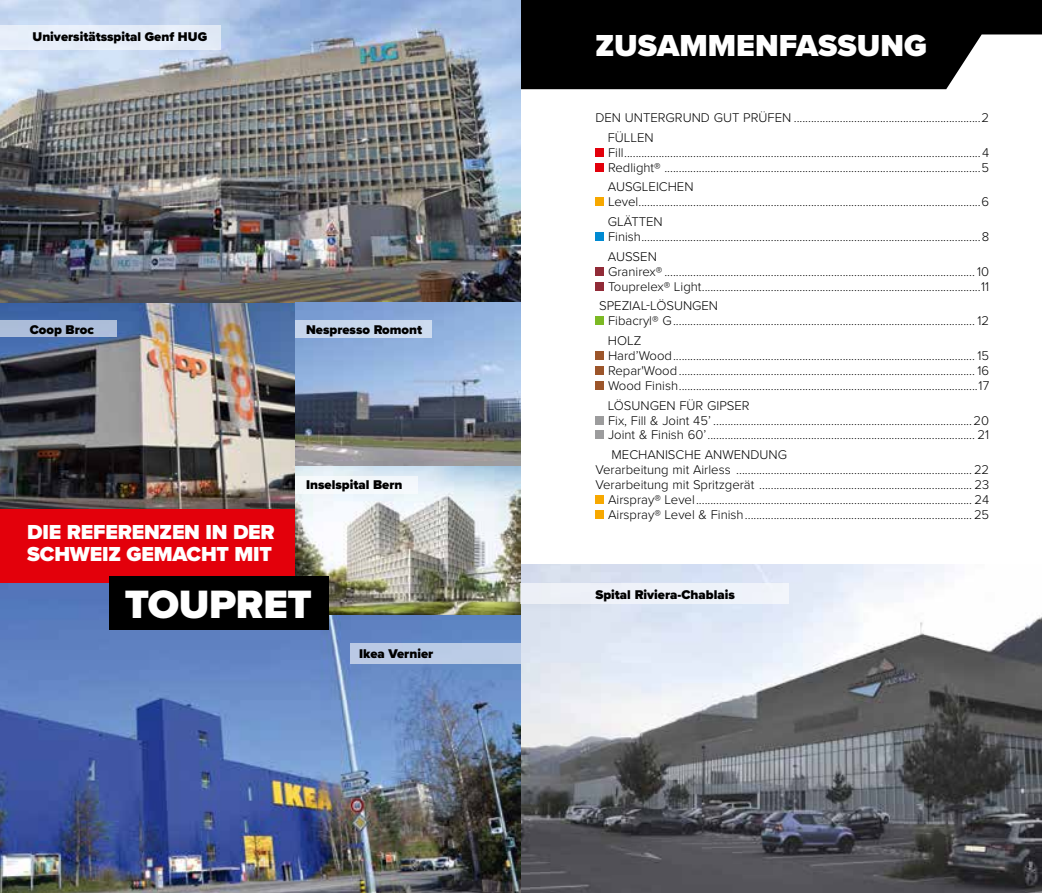
<style>
.page{position:relative;width:1042px;height:893px;background:#fff}
.page>*{position:absolute;margin:0;border:0;box-sizing:border-box;transform-origin:0 0}
.t1{font:900 40.95px "Proxima Nova";letter-spacing:-.01em;color:#fff}
.t2{font:900 31.5px "Proxima Nova";color:#fff}
.t3{font:900 21px/22.6px "Proxima Nova";letter-spacing:-.01em;color:#fff}
.t4{font:300 13.12px/14.9px "Proxima Nova";color:#000}
.t5{font:900 13.12px "Proxima Nova";color:#000}
</style>
<div class="page">
<img style="left:0;top:583px;width:521px;height:310px">
<img style="left:0;top:302px;width:295px;height:208px">
<div style="left:0;top:510px;width:333px;height:73px;background:#e3000b"></div>
<img style="left:0;top:0;width:521px;height:302px">
<div style="left:0;top:25px;width:221px;height:25px;background:#e6eef9"></div>
<div style="left:0;top:321px;width:117px;height:16px;background:#adbeda"></div>
<div style="left:350px;top:643px;width:171px;height:21px;background:#bbcce6"></div>
<img style="left:295px;top:466px;width:226px;height:149px">
<img style="left:295px;top:302px;width:226px;height:164px">
<div style="left:295px;top:321px;width:137px;height:17px;background:#c8d8ed"></div>
<div style="left:295px;top:476px;width:123px;height:17px;background:#f5f8fb"></div>
<div style="left:109px;top:576px;width:220px;height:53px;background:#000"></div>
<svg style="left:521px;top:0;width:521px;height:89px;background:#171717"></svg>
<div style="left:595px;top:148px;width:9px;height:9px;background:#e3000b"></div>
<div style="left:595px;top:163px;width:9px;height:9px;background:#e3000b"></div>
<div style="left:595px;top:197px;width:9px;height:9px;background:#f7a800"></div>
<div style="left:595px;top:232px;width:9px;height:9px;background:#008ad2"></div>
<div style="left:595px;top:267px;width:9px;height:9px;background:#912b37"></div>
<div style="left:595px;top:282px;width:9px;height:9px;background:#912b37"></div>
<div style="left:595px;top:316px;width:9px;height:9px;background:#7cb924"></div>
<div style="left:595px;top:351px;width:9px;height:9px;background:#9c552a"></div>
<div style="left:595px;top:366px;width:9px;height:9px;background:#9c552a"></div>
<div style="left:595px;top:381px;width:9px;height:9px;background:#9c552a"></div>
<div style="left:595px;top:416px;width:9px;height:8px;background:#9c9c9d"></div>
<div style="left:595px;top:430px;width:9px;height:9px;background:#9c9c9d"></div>
<div style="left:595px;top:495px;width:9px;height:9px;background:#f7a800"></div>
<div style="left:595px;top:510px;width:9px;height:9px;background:#f7a800"></div>
<img style="left:521px;top:564px;width:521px;height:329px">
<div style="left:520px;top:583px;width:269px;height:21px;background:#eef2f9"></div>
<p class="t5" style="left:32px;top:27px;width:176px">Universitätsspital Genf HUG</p>
<p class="t5" style="left:30px;top:319px;width:66px">Coop Broc</p>
<p class="t5" style="left:306px;top:320px;width:117px">Nespresso Romont</p>
<h3 class="t3" style="left:27px;top:520px;width:249px">DIE REFERENZEN IN DER<br>SCHWEIZ GEMACHT MIT</h3>
<p class="t5" style="left:306px;top:474px;width:98px">Inselspital Bern</p>
<h1 class="t1" style="left:125px;top:574px;width:188px">TOUPRET</h1>
<p class="t5" style="left:359px;top:644px;width:76px">Ikea Vernier</p>
<h2 class="t2" style="left:595px;top:22px;width:333px">ZUSAMMENFASSUNG</h2>
<p class="t4" style="left:608px;top:107px;width:383px;line-height:19.8px;text-indent:-12px">DEN UNTERGRUND GUT PRÜFEN .................................................................2<br>FÜLLEN</p>
<p class="t4" style="left:608px;top:144px;width:383px">Fill............................................................................................................................4<br>Redlight® ..............................................................................................................5</p>
<p class="t4" style="left:608px;top:179px;width:383px">AUSGLEICHEN<br>Level.......................................................................................................................6</p>
<p class="t4" style="left:608px;top:214px;width:383px">GLÄTTEN<br>Finish......................................................................................................................8</p>
<p class="t4" style="left:608px;top:248px;width:383px">AUSSEN<br>Granirex® ............................................................................................................ 10<br>Touprelex® Light.................................................................................................11</p>
<p class="t4" style="left:608px;top:298px;width:383px;text-indent:-9px">SPEZIAL-LÖSUNGEN<br>Fibacryl® G......................................................................................................... 12</p>
<p class="t4" style="left:608px;top:333px;width:383px">HOLZ Hard’Wood......................................................................................................... 15<br>Repar'Wood....................................................................................................... 16<br>Wood Finish........................................................................................................17</p>
<p class="t4" style="left:608px;top:397px;width:383px">LÖSUNGEN FÜR GIPSER<br>Fix, Fill &amp; Joint 45’ ..........................................................................................20<br>Joint &amp; Finish 60’............................................................................................. 21</p>
<p class="t4" style="left:611px;top:447px;width:177px">MECHANISCHE ANWENDUNG</p>
<p class="t4" style="left:595px;top:462px;width:395px">Verarbeitung mit Airless .................................................................................. 22</p>
<p class="t4" style="left:595px;top:476px;width:395px">Verarbeitung mit Spritzgerät .......................................................................... 23</p>
<p class="t4" style="left:608px;top:491px;width:383px">Airspray® Level................................................................................................ 24</p>
<p class="t4" style="left:608px;top:506px;width:383px">Airspray® Level &amp; Finish............................................................................... 25</p>
<p class="t5" style="left:595px;top:584px;width:141px">Spital Riviera-Chablais</p>
</div>
